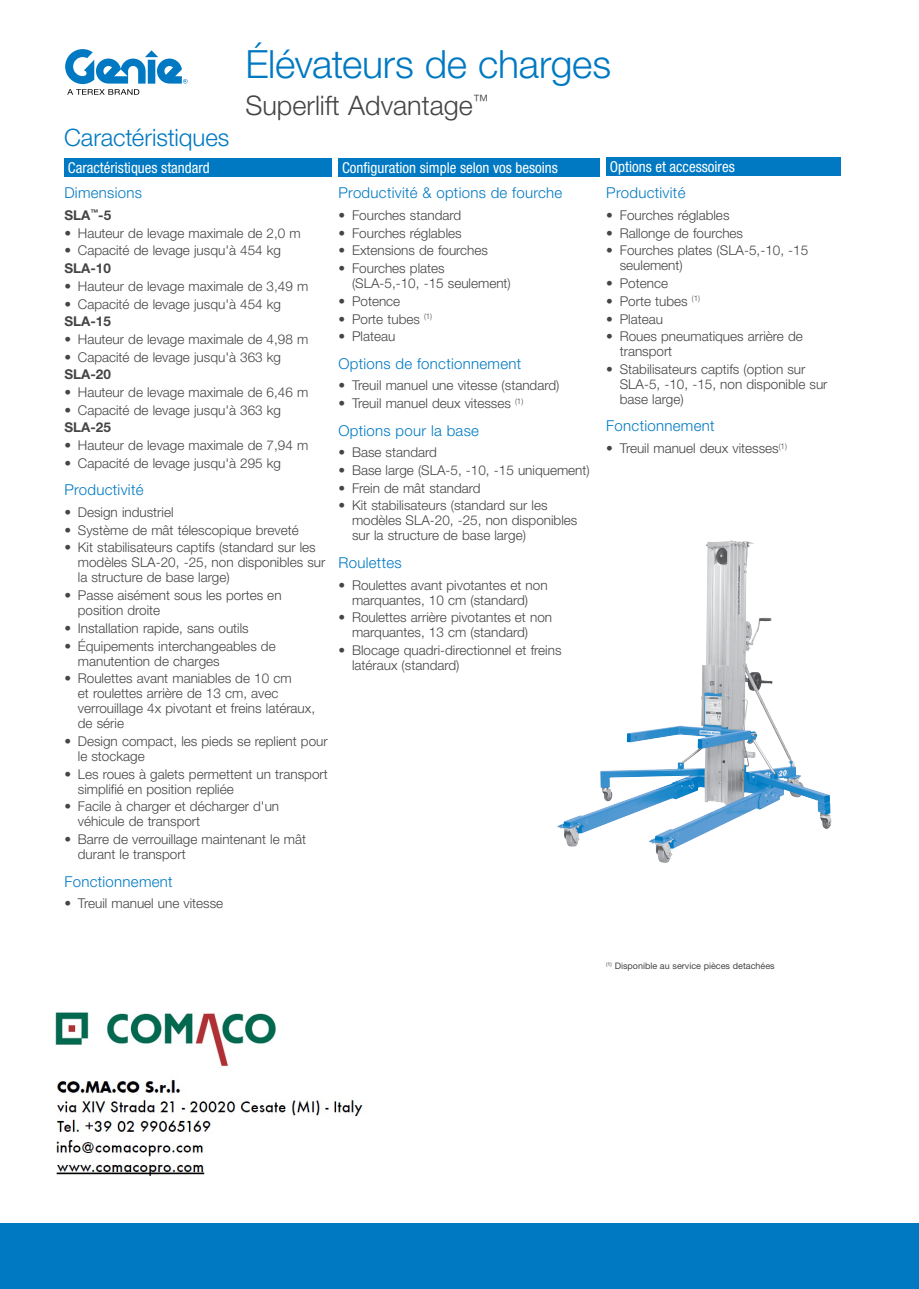
<style>
.page{position:relative;width:919px;height:1289px;background:#fff}
.page>*{position:absolute;margin:0;border:0;box-sizing:border-box;transform-origin:0 0}
.t1{font:300 39px "Helvetica Neue LT Std";letter-spacing:-.005em;color:#0079c2}
.t2{font:300 27px "Helvetica Neue LT Std";color:#454545}
.t3{font:300 24px "Helvetica Neue LT Std";letter-spacing:-.005em;color:#0079c2}
.t4{font:300 15px "Helvetica Neue LT Std";letter-spacing:.02em;color:#0079c2}
.t5{font:condensed 15px "Helvetica Neue LT Std";color:#fff}
.t6{font:300 13.5px/15px "Helvetica Neue LT Std";color:#454545}
.t7{font:700 13.5px "Helvetica Neue LT Std";color:#454545}
.t8{font:9px "Helvetica Neue LT Std";color:#454545}
</style>
<div class="page">
<svg style="left:65px;top:49px;width:122px;height:46px"></svg>
<img style="left:557px;top:540px;width:244px;height:322px">
<div style="left:338px;top:159px;width:262px;height:18px;background:#0079c2"></div>
<div style="left:64px;top:159px;width:268px;height:18px;background:#0079c2"></div>
<div style="left:606px;top:157px;width:234px;height:19px;background:#0079c2"></div>
<div style="left:0;top:1223px;width:918px;height:65px;background:#0079c2"></div>
<img style="left:55px;top:1012px;width:308px;height:164px">
<h1 class="t1" style="left:245px;top:50px;width:367px">Élévateurs de charges</h1>
<h3 class="t3" style="left:64px;top:128px;width:167px">Caractéristiques</h3>
<h2 class="t2" style="left:245px;top:96px;width:244px">Superlift Advantage<sup>™</sup></h2>
<p class="t5" style="left:68px;top:163px;width:143px">Caractéristiques standard</p>
<p class="t5" style="left:342px;top:163px;width:217px">Configuration simple selon vos besoins</p>
<p class="t4" style="left:64px;top:187px;width:79px">Dimensions</p>
<p class="t7" style="left:64px;top:210px;width:48px">SLA<sup>™</sup>-5</p>
<p class="t6" style="left:64px;top:227px;width:238px">• Hauteur de levage maximale de 2,0 m</p>
<p class="t6" style="left:64px;top:244px;width:218px">• Capacité de levage jusqu'à 454 kg</p>
<p class="t7" style="left:64px;top:263px;width:48px">SLA-10</p>
<p class="t6" style="left:64px;top:280px;width:245px">• Hauteur de levage maximale de 3,49 m</p>
<p class="t6" style="left:64px;top:297px;width:218px">• Capacité de levage jusqu'à 454 kg</p>
<p class="t7" style="left:64px;top:316px;width:48px">SLA-15</p>
<p class="t6" style="left:64px;top:333px;width:245px">• Hauteur de levage maximale de 4,98 m</p>
<p class="t6" style="left:64px;top:350px;width:218px">• Capacité de levage jusqu'à 363 kg</p>
<p class="t7" style="left:64px;top:369px;width:48px">SLA-20</p>
<p class="t6" style="left:64px;top:386px;width:245px">• Hauteur de levage maximale de 6,46 m</p>
<p class="t6" style="left:64px;top:403px;width:218px">• Capacité de levage jusqu'à 363 kg</p>
<p class="t7" style="left:64px;top:423px;width:48px">SLA-25</p>
<p class="t6" style="left:64px;top:439px;width:245px">• Hauteur de levage maximale de 7,94 m</p>
<p class="t6" style="left:64px;top:457px;width:218px">• Capacité de levage jusqu'à 295 kg</p>
<p class="t4" style="left:64px;top:484px;width:81px">Productivité</p>
<p class="t6" style="left:64px;top:506px;width:111px">• Design industriel</p>
<p class="t6" style="left:64px;top:523px;width:236px">• Système de mât télescopique breveté</p>
<p class="t6" style="left:78px;top:541px;width:249px;text-indent:-13px">• Kit stabilisateurs captifs (standard sur les modèles SLA-20, -25, non disponibles sur la structure de base large)</p>
<p class="t6" style="left:78px;top:589px;width:205px;text-indent:-13px">• Passe aisément sous les portes en position droite</p>
<p class="t6" style="left:64px;top:622px;width:186px">• Installation rapide, sans outils</p>
<p class="t6" style="left:78px;top:639px;width:199px;text-indent:-13px">• Équipements interchangeables de manutention de charges</p>
<p class="t6" style="left:78px;top:672px;width:239px;text-indent:-13px">• Roulettes avant maniables de 10 cm<br>et roulettes arrière de 13 cm, avec verrouillage 4x pivotant et freins latéraux, de série</p>
<p class="t6" style="left:78px;top:735px;width:251px;text-indent:-13px">• Design compact, les pieds se replient pour le stockage</p>
<p class="t6" style="left:78px;top:767px;width:251px;text-indent:-13px">• Les roues à galets permettent un transport simplifié en position repliée</p>
<p class="t6" style="left:78px;top:800px;width:203px;text-indent:-13px">• Facile à charger et décharger d'un véhicule de transport</p>
<p class="t6" style="left:78px;top:833px;width:230px;text-indent:-13px">• Barre de verrouillage maintenant le mât durant le transport</p>
<p class="t4" style="left:64px;top:875px;width:110px">Fonctionnement</p>
<p class="t6" style="left:64px;top:897px;width:160px">• Treuil manuel une vitesse</p>
<p class="t4" style="left:338px;top:187px;width:225px">Productivité &amp; options de fourche</p>
<p class="t6" style="left:338px;top:209px;width:124px">• Fourches standard</p>
<p class="t6" style="left:338px;top:227px;width:125px">• Fourches réglables</p>
<p class="t6" style="left:338px;top:244px;width:151px">• Extensions de fourches</p>
<p class="t6" style="left:352px;top:262px;width:160px;text-indent:-14px">• Fourches plates (SLA-5,-10, -15 seulement)</p>
<p class="t6" style="left:338px;top:295px;width:63px">• Potence</p>
<p class="t6" style="left:338px;top:312px;width:95px">• Porte tubes <sup>(1)</sup></p>
<p class="t6" style="left:338px;top:330px;width:58px">• Plateau</p>
<p class="t4" style="left:338px;top:358px;width:184px">Options de fonctionnement</p>
<p class="t6" style="left:338px;top:379px;width:222px">• Treuil manuel une vitesse (standard)</p>
<p class="t6" style="left:338px;top:397px;width:186px">• Treuil manuel deux vitesses <sup>(1)</sup></p>
<p class="t4" style="left:338px;top:425px;width:142px">Options pour la base</p>
<p class="t6" style="left:338px;top:446px;width:100px">• Base standard</p>
<p class="t6" style="left:338px;top:464px;width:253px">• Base large (SLA-5, -10, -15 uniquement)</p>
<p class="t6" style="left:338px;top:481px;width:144px">• Frein de mât standard</p>
<p class="t6" style="left:352px;top:499px;width:227px;text-indent:-13px">• Kit stabilisateurs (standard sur les modèles SLA-20, -25, non disponibles sur la structure de base large)</p>
<p class="t4" style="left:338px;top:557px;width:65px">Roulettes</p>
<p class="t6" style="left:338px;top:578px;width:210px;text-align:center">• Roulettes avant pivotantes et non marquantes, 10 cm (standard)</p>
<p class="t6" style="left:352px;top:611px;width:202px;text-indent:-13px">• Roulettes arrière pivotantes et non marquantes, 13 cm (standard)</p>
<p class="t6" style="left:352px;top:644px;width:211px;text-indent:-13px">• Blocage quadri-directionnel et freins latéraux (standard)</p>
<p class="t5" style="left:610px;top:161px;width:126px">Options et accessoires</p>
<p class="t4" style="left:606px;top:187px;width:81px">Productivité</p>
<p class="t6" style="left:606px;top:209px;width:125px">• Fourches réglables</p>
<p class="t6" style="left:606px;top:227px;width:138px">• Rallonge de fourches</p>
<p class="t6" style="left:619px;top:244px;width:190px;text-indent:-13px">• Fourches plates (SLA-5,-10, -15 seulement)</p>
<p class="t6" style="left:606px;top:277px;width:63px">• Potence</p>
<p class="t6" style="left:606px;top:295px;width:95px">• Porte tubes <sup>(1)</sup></p>
<p class="t6" style="left:606px;top:312px;width:58px">• Plateau</p>
<p class="t6" style="left:619px;top:330px;width:184px;text-indent:-13px">• Roues pneumatiques arrière de transport</p>
<p class="t6" style="left:619px;top:363px;width:209px;text-indent:-13px">• Stabilisateurs captifs (option sur<br>SLA-5, -10, -15, non disponible sur base large)</p>
<p class="t4" style="left:606px;top:420px;width:110px">Fonctionnement</p>
<p class="t6" style="left:606px;top:442px;width:182px">• Treuil manuel deux vitesses<sup>(1)</sup></p>
<p class="t8" style="left:606px;top:962px;width:170px"><sup>(1)</sup> Disponible au service pièces detachées</p>
</div>
